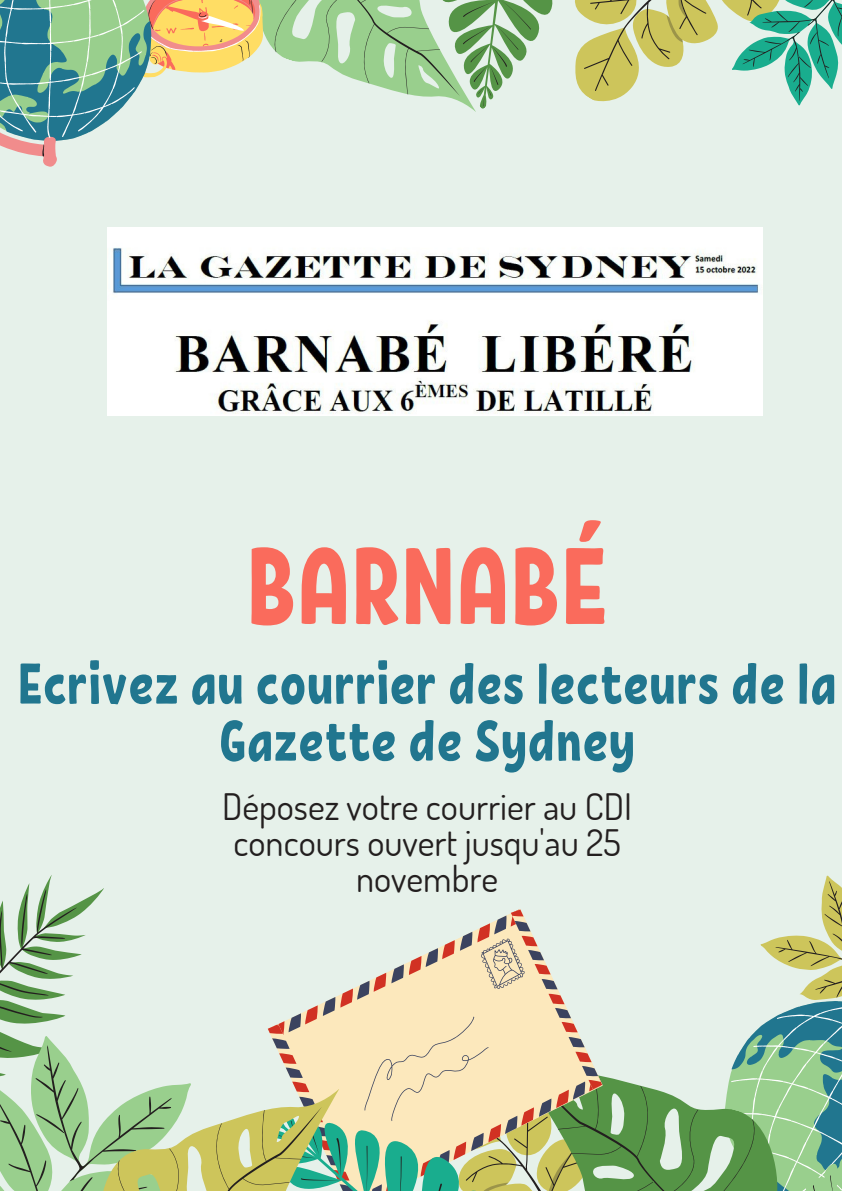
<style>
.page{position:relative;width:842px;height:1191px;background:#fff}
.page>*{position:absolute;margin:0;border:0;box-sizing:border-box;transform-origin:0 0}
.t1{font:108px "RF Krabuler";color:#fa6b5c}
.t2{font:57px/57px "RF Krabuler";color:#21768f;text-align:center}
.t3{font:36.5px/36px "Dosis";color:#231f1f;text-align:center}
</style>
<div class="page">
<div style="left:0;top:0;width:842px;height:1190px;background:#e6f1ea"></div>
<svg style="left:665px;top:1092px;width:29px;height:98px;fill:#559446"></svg>
<svg style="left:694px;top:875px;width:148px;height:315px"></svg>
<img style="left:108px;top:227px;width:655px;height:188px">
<svg style="left:0;top:0;width:842px;height:167px"></svg>
<svg style="left:0;top:875px;width:665px;height:315px"></svg>
<h1 class="t1" style="left:246px;top:516px;width:364px">BARNABÉ</h1>
<h2 class="t2" style="left:18px;top:652px;width:821px">Ecrivez au courrier des lecteurs de la<br>Gazette de Sydney</h2>
<p class="t3" style="left:222px;top:787px;width:412px">Déposez votre courrier au CDI concours ouvert jusqu'au 25 novembre</p>
</div>
